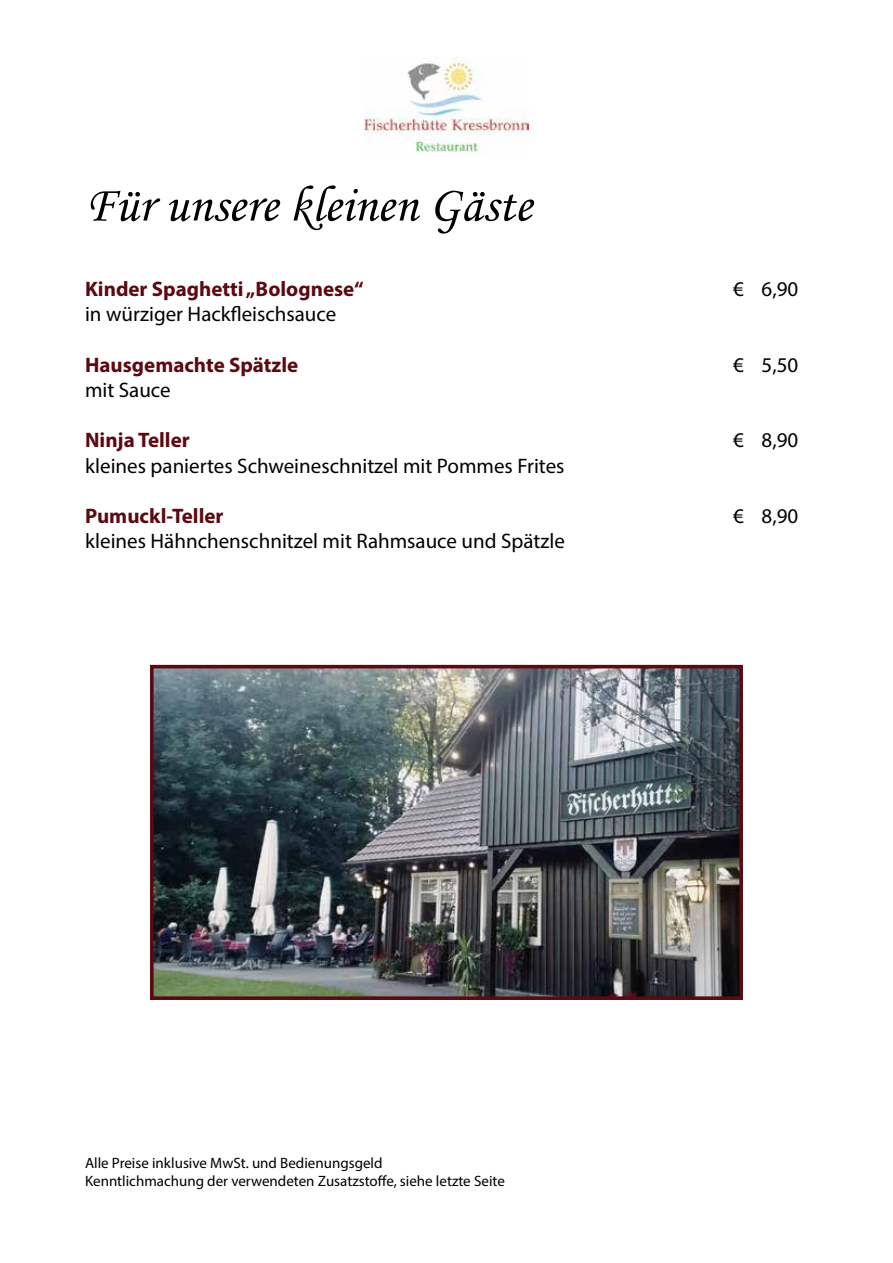
<style>
.page{position:relative;width:893px;height:1263px;background:#fff}
.page>*{position:absolute;margin:0;border:0;box-sizing:border-box;transform-origin:0 0}
.t1{font:51px "Monotype Corsiva";color:#000}
.t2{font:21px "Myriad Pro";color:#000}
.t3{font:700 21px "Myriad Pro";color:#5c0912}
.t4{font:15px/18px "Myriad Pro";color:#000}
</style>
<div class="page">
<img style="left:365px;top:57px;width:163px;height:96px">
<img style="left:155px;top:670px;width:583px;height:325px">
<div style="left:150px;top:665px;width:593px;height:335px;border:4px solid #5c0912"></div>
<h1 class="t1" style="left:85px;top:174px;width:448px">Für unsere kleinen Gäste</h1>
<p class="t3" style="left:85px;top:275px;width:280px">Kinder Spaghetti „Bolognese“</p>
<p class="t2" style="left:733px;top:276px;width:67px">€ 6,90</p>
<p class="t2" style="left:85px;top:301px;width:253px">in würziger Hackfleischsauce</p>
<p class="t3" style="left:85px;top:351px;width:215px">Hausgemachte Spätzle</p>
<p class="t2" style="left:733px;top:352px;width:67px">€ 5,50</p>
<p class="t2" style="left:85px;top:377px;width:87px">mit Sauce</p>
<p class="t3" style="left:85px;top:427px;width:106px">Ninja Teller</p>
<p class="t2" style="left:733px;top:427px;width:67px">€ 8,90</p>
<p class="t2" style="left:85px;top:452px;width:481px">kleines paniertes Schweineschnitzel mit Pommes Frites</p>
<p class="t3" style="left:85px;top:502px;width:140px">Pumuckl-Teller</p>
<p class="t2" style="left:733px;top:503px;width:67px">€ 8,90</p>
<p class="t2" style="left:85px;top:528px;width:481px">kleines Hähnchenschnitzel mit Rahmsauce und Spätzle</p>
<p class="t4" style="left:85px;top:1154px;width:421px">Alle Preise inklusive MwSt. und Bedienungsgeld<br>Kenntlichmachung der verwendeten Zusatzstoffe, siehe letzte Seite</p>
</div>
